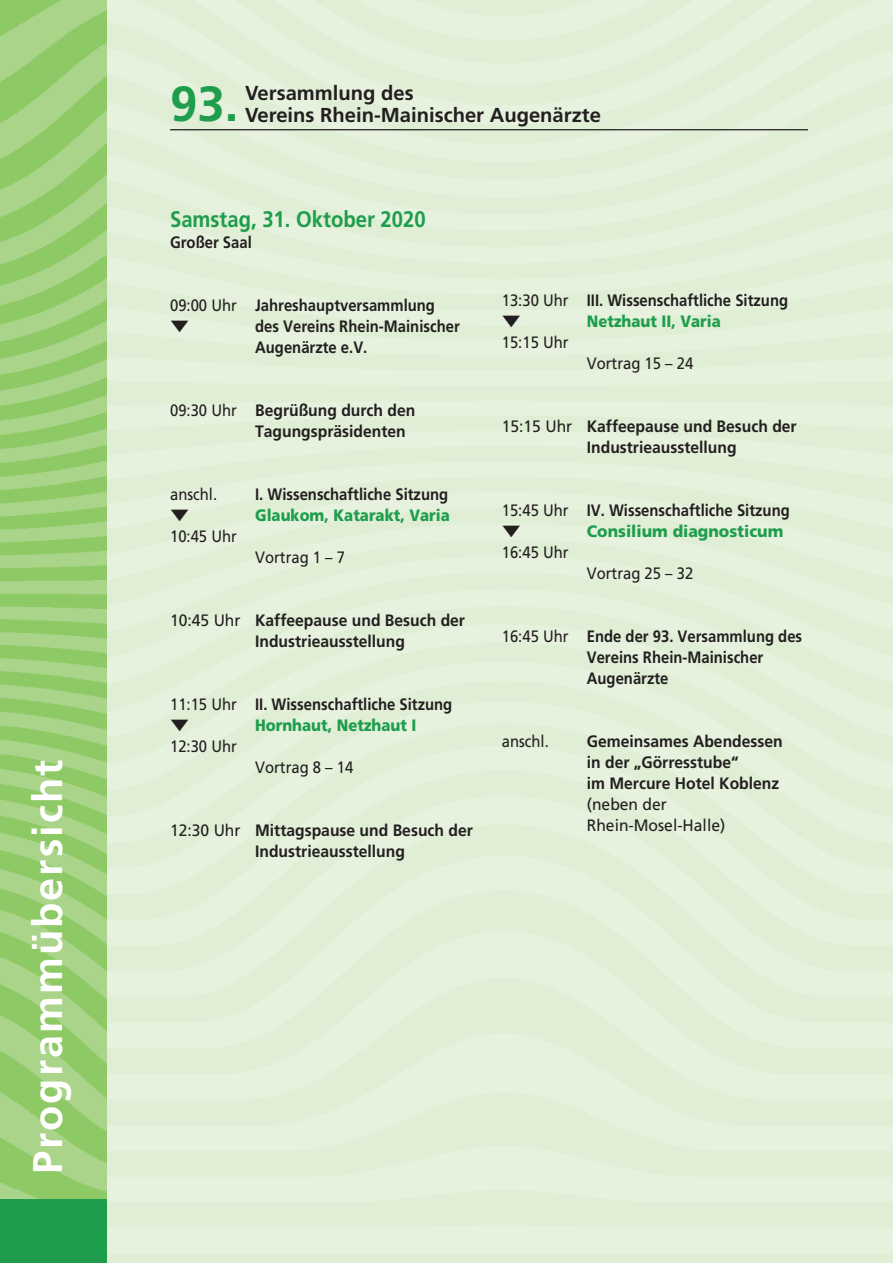
<style>
.page{position:relative;width:893px;height:1263px;background:#fff}
.page>*{position:absolute;margin:0;border:0;box-sizing:border-box;transform-origin:0 0}
.t1{font:700 49.2px "Frutiger";color:#1e9d4d}
.t2{font:700 41.4px "Frutiger";letter-spacing:.05em;color:#fff}
.t3{font:700 22.5px "Frutiger";color:#1e9d4d;scale:.9 1}
.t4{font:700 20.25px "Frutiger";color:#231f20}
.t5{font:700 16.5px/21px "Frutiger";color:#231f20;scale:.9 1}
.t6{font:700 16.5px/21px "Frutiger";color:#231f20;scale:.95 1}
.t7{font:16.5px "Frutiger";color:#231f20;scale:.9 1}
.t8{font:900 16.5px "Frutiger";color:#1e9d4d;scale:.9 1}
.t9{font:16.5px/21px "Frutiger";color:#231f20;scale:.95 1}
.t10{font:900 16.5px "Frutiger";color:#1e9d4d;scale:.95 1}
.s1{font-weight:400}
</style>
<div class="page">
<div style="left:106px;top:0;width:787px;height:1255px;background:#e3f0da"></div>
<img style="left:0;top:0;width:106px;height:1199px">
<div style="left:0;top:1199px;width:106px;height:64px;background:#1e9d4d"></div>
<hr style="left:170px;top:129px;width:638px;height:1px;background:#231f20">
<svg style="left:171px;top:320px;width:17px;height:12px"></svg>
<svg style="left:171px;top:509px;width:17px;height:12px"></svg>
<svg style="left:171px;top:719px;width:17px;height:12px"></svg>
<svg style="left:503px;top:315px;width:17px;height:12px"></svg>
<svg style="left:503px;top:525px;width:17px;height:12px"></svg>
<h2 class="t2" style="left:23px;top:1174px;width:416px;rotate:-90deg">Programmübersicht</h2>
<h1 class="t1" style="left:170px;top:75px;width:70px">93.</h1>
<p class="t4" style="left:245px;top:81px;width:170px">Versammlung des</p>
<p class="t4" style="left:245px;top:103px;width:357px">Vereins Rhein-Mainischer Augenärzte</p>
<h3 class="t3" style="left:170px;top:206px;width:285px">Samstag, 31. Oktober 2020</h3>
<p class="t5" style="left:170px;top:231px;width:92px">Großer Saal</p>
<p class="t5" style="left:170px;top:294px;width:296px"><span class="s1">09:00 Uhr</span> Jahreshauptversammlung</p>
<p class="t5" style="left:255px;top:315px;width:229px">des Vereins Rhein-Mainischer<br>Augenärzte e.V.</p>
<p class="t6" style="left:255px;top:399px;width:170px;text-indent:-85px"><span class="s1">09:30 Uhr</span> Begrüßung durch den<br>Tagungspräsidenten</p>
<p class="t7" style="left:170px;top:484px;width:54px">anschl.</p>
<p class="t5" style="left:255px;top:483px;width:216px">I. Wissenschaftliche Sitzung</p>
<p class="t8" style="left:255px;top:505px;width:218px">Glaukom, Katarakt, Varia</p>
<p class="t7" style="left:170px;top:526px;width:76px">10:45 Uhr</p>
<p class="t7" style="left:255px;top:547px;width:101px">Vortrag 1 – 7</p>
<p class="t6" style="left:255px;top:609px;width:222px;text-indent:-85px"><span class="s1">10:45 Uhr</span> Kaffeepause und Besuch der<br>Industrieausstellung</p>
<p class="t5" style="left:170px;top:693px;width:315px"><span class="s1">11:15 Uhr</span> II. Wissenschaftliche Sitzung</p>
<p class="t8" style="left:255px;top:715px;width:181px">Hornhaut, Netzhaut I</p>
<p class="t7" style="left:170px;top:736px;width:76px">12:30 Uhr</p>
<p class="t7" style="left:255px;top:757px;width:111px">Vortrag 8 – 14</p>
<p class="t6" style="left:255px;top:819px;width:231px;text-indent:-85px"><span class="s1">12:30 Uhr</span> Mittagspause und Besuch der<br>Industrieausstellung</p>
<p class="t5" style="left:502px;top:290px;width:320px"><span class="s1">13:30 Uhr</span> III. Wissenschaftliche Sitzung</p>
<p class="t8" style="left:587px;top:311px;width:150px">Netzhaut II, Varia</p>
<p class="t7" style="left:502px;top:333px;width:76px">15:15 Uhr</p>
<p class="t7" style="left:587px;top:354px;width:120px">Vortrag 15 – 24</p>
<p class="t6" style="left:587px;top:416px;width:222px;text-indent:-85px"><span class="s1">15:15 Uhr</span> Kaffeepause und Besuch der<br>Industrieausstellung</p>
<p class="t5" style="left:502px;top:500px;width:322px"><span class="s1">15:45 Uhr</span> IV. Wissenschaftliche Sitzung</p>
<p class="t10" style="left:587px;top:521px;width:208px">Consilium diagnosticum</p>
<p class="t7" style="left:502px;top:543px;width:76px">16:45 Uhr</p>
<p class="t7" style="left:587px;top:564px;width:120px">Vortrag 25 – 32</p>
<p class="t5" style="left:587px;top:626px;width:241px;text-indent:-85px"><span class="s1">16:45 Uhr</span> Ende der 93. Versammlung des<br>Vereins Rhein-Mainischer<br>Augenärzte</p>
<p class="t7" style="left:502px;top:732px;width:54px">anschl.</p>
<p class="t6" style="left:587px;top:731px;width:208px">Gemeinsames Abendessen in der „Görresstube“<br>im Mercure Hotel Koblenz</p>
<p class="t9" style="left:587px;top:794px;width:147px">(neben der<br>Rhein-Mosel-Halle)</p>
</div>
